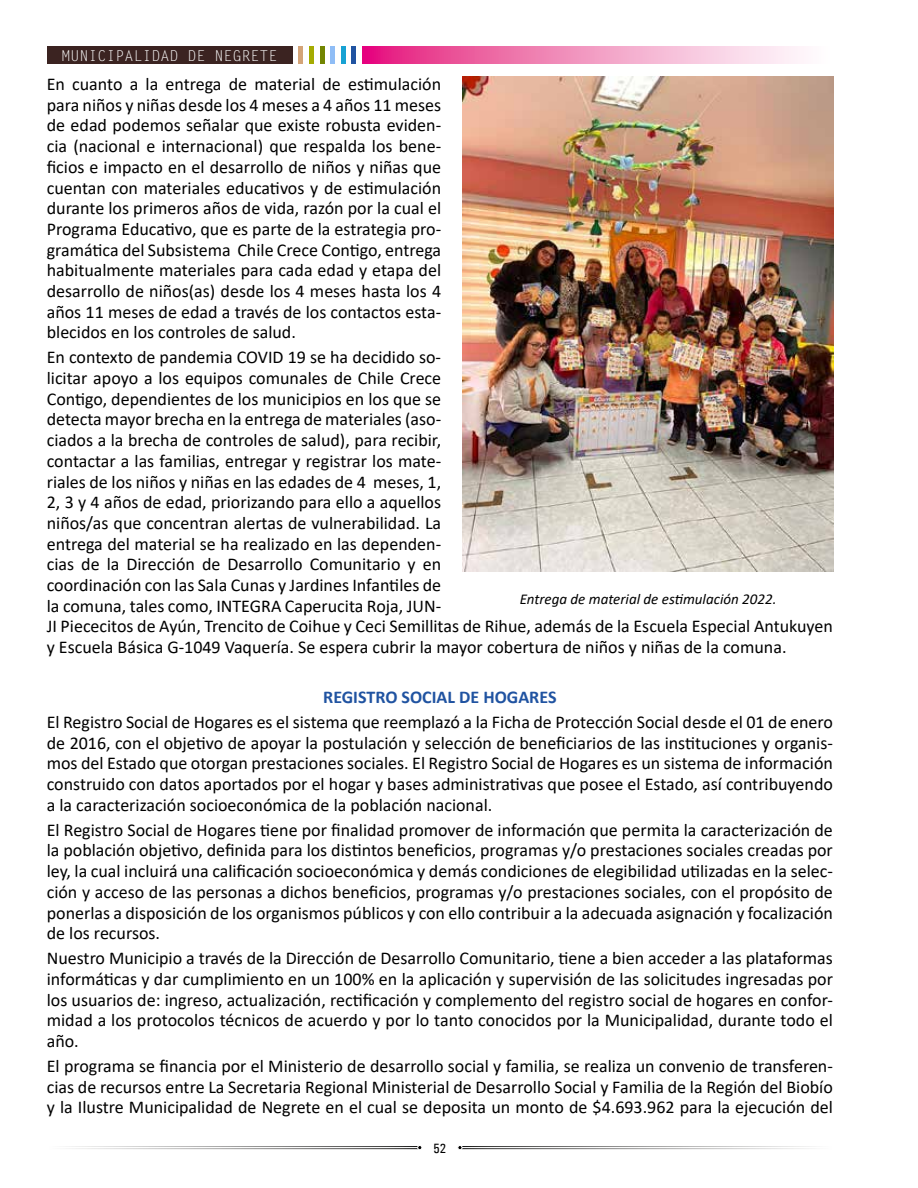
<style>
.page{position:relative;width:918px;height:1188px;background:#fff}
.page>*{position:absolute;margin:0;border:0;box-sizing:border-box;transform-origin:0 0}
.t1{font:18px/20.7px "Calibri";color:#000;text-align:justify}
.t2{font:italic 15px "Calibri";color:#000}
.t3{font:15px "Letter Gothic Std";color:#fff}
.t4{font:500 condensed 13.5px "Univers";color:#000}
.s1{font-weight:700;color:#2053a1}
</style>
<div class="page">
<svg style="left:417px;top:1146px;width:5px;height:4px"></svg>
<svg style="left:457px;top:1146px;width:5px;height:4px"></svg>
<svg style="left:362px;top:47px;width:442px;height:17px;background:#f190be"></svg>
<svg style="left:352px;top:47px;width:4px;height:17px"></svg>
<svg style="left:341px;top:47px;width:4px;height:17px"></svg>
<svg style="left:331px;top:47px;width:4px;height:17px"></svg>
<svg style="left:320px;top:47px;width:4px;height:17px"></svg>
<svg style="left:309px;top:47px;width:5px;height:17px"></svg>
<svg style="left:299px;top:47px;width:4px;height:17px"></svg>
<div style="left:47px;top:47px;width:245px;height:17px;background:#3b2321"></div>
<img style="left:462px;top:77px;width:372px;height:495px">
<p class="t3" style="left:62px;top:47px;width:218px">MUNICIPALIDAD DE NEGRETE</p>
<p class="t1" style="left:47px;top:73px;width:396px">En cuanto a la entrega de material de estimulación para niños y niñas desde los 4 meses a 4 años 11 meses de edad podemos señalar que existe robusta eviden&shy;cia (nacional e internacional) que respalda los bene&shy;ficios e impacto en el desarrollo de niños y niñas que cuentan con materiales educativos y de estimulación durante los primeros años de vida, razón por la cual el Programa Educativo, que es parte de la estrategia pro&shy;gramática del Subsistema Chile Crece Contigo, entrega habitualmente materiales para cada edad y etapa del desarrollo de niños(as) desde los 4 meses hasta los 4 años 11 meses de edad a través de los contactos esta&shy;blecidos en los controles de salud.</p>
<p class="t1" style="left:47px;top:347px;width:788px;text-align:left">En contexto de pandemia COVID 19 se ha decidido so-<br>licitar apoyo a los equipos comunales de Chile Crece<br>Contigo, dependientes de los municipios en los que se<br>detecta mayor brecha en la entrega de materiales (aso-<br>ciados a la brecha de controles de salud), para recibir,<br>contactar a las familias, entregar y registrar los mate-<br>riales de los niños y niñas en las edades de 4 meses, 1,<br>2, 3 y 4 años de edad, priorizando para ello a aquellos<br>niños/as que concentran alertas de vulnerabilidad. La<br>entrega del material se ha realizado en las dependen-<br>cias de la Dirección de Desarrollo Comunitario y en<br>coordinación con las Sala Cunas y Jardines Infantiles de<br>la comuna, tales como, INTEGRA Caperucita Roja, JUN-<br>JI Piececitos de Ayún, Trencito de Coihue y Ceci Semillitas de Rihue, además de la Escuela Especial Antukuyen y Escuela Básica G-1049 Vaquería. Se espera cubrir la mayor cobertura de niños y niñas de la comuna.</p>
<p class="t1" style="left:47px;top:684px;width:788px;line-height:24.9px;text-align:center"><span class="s1">REGISTRO SOCIAL DE HOGARES<br></span>El Registro Social de Hogares es el sistema que reemplazó a la Ficha de Protección Social desde el 01 de enero</p>
<p class="t1" style="left:47px;top:732px;width:788px">de 2016, con el objetivo de apoyar la postulación y selección de beneficiarios de las instituciones y organis&shy;mos del Estado que otorgan prestaciones sociales. El Registro Social de Hogares es un sistema de información construido con datos aportados por el hogar y bases administrativas que posee el Estado, así contribuyendo a la caracterización socioeconómica de la población nacional.</p>
<p class="t1" style="left:47px;top:819px;width:788px">El Registro Social de Hogares tiene por finalidad promover de información que permita la caracterización de la población objetivo, definida para los distintos beneficios, programas y/o prestaciones sociales creadas por ley, la cual incluirá una calificación socioeconómica y demás condiciones de elegibilidad utilizadas en la selec&shy;ción y acceso de las personas a dichos beneficios, programas y/o prestaciones sociales, con el propósito de ponerlas a disposición de los organismos públicos y con ello contribuir a la adecuada asignación y focalización de los recursos.</p>
<p class="t1" style="left:47px;top:947px;width:788px">Nuestro Municipio a través de la Dirección de Desarrollo Comunitario, tiene a bien acceder a las plataformas informáticas y dar cumplimiento en un 100% en la aplicación y supervisión de las solicitudes ingresadas por los usuarios de: ingreso, actualización, rectificación y complemento del registro social de hogares en confor&shy;midad a los protocolos técnicos de acuerdo y por lo tanto conocidos por la Municipalidad, durante todo el año.</p>
<p class="t1" style="left:47px;top:1055px;width:788px">El programa se financia por el Ministerio de desarrollo social y familia, se realiza un convenio de transferen&shy;cias de recursos entre La Secretaria Regional Ministerial de Desarrollo Social y Familia de la Región del Biobío y la Ilustre Municipalidad de Negrete en el cual se deposita un monto de $4.693.962 para la ejecución del</p>
<p class="t2" style="left:520px;top:589px;width:258px">Entrega de material de estimulación 2022.</p>
<p class="t4" style="left:434px;top:1140px;width:14px">52</p>
</div>
